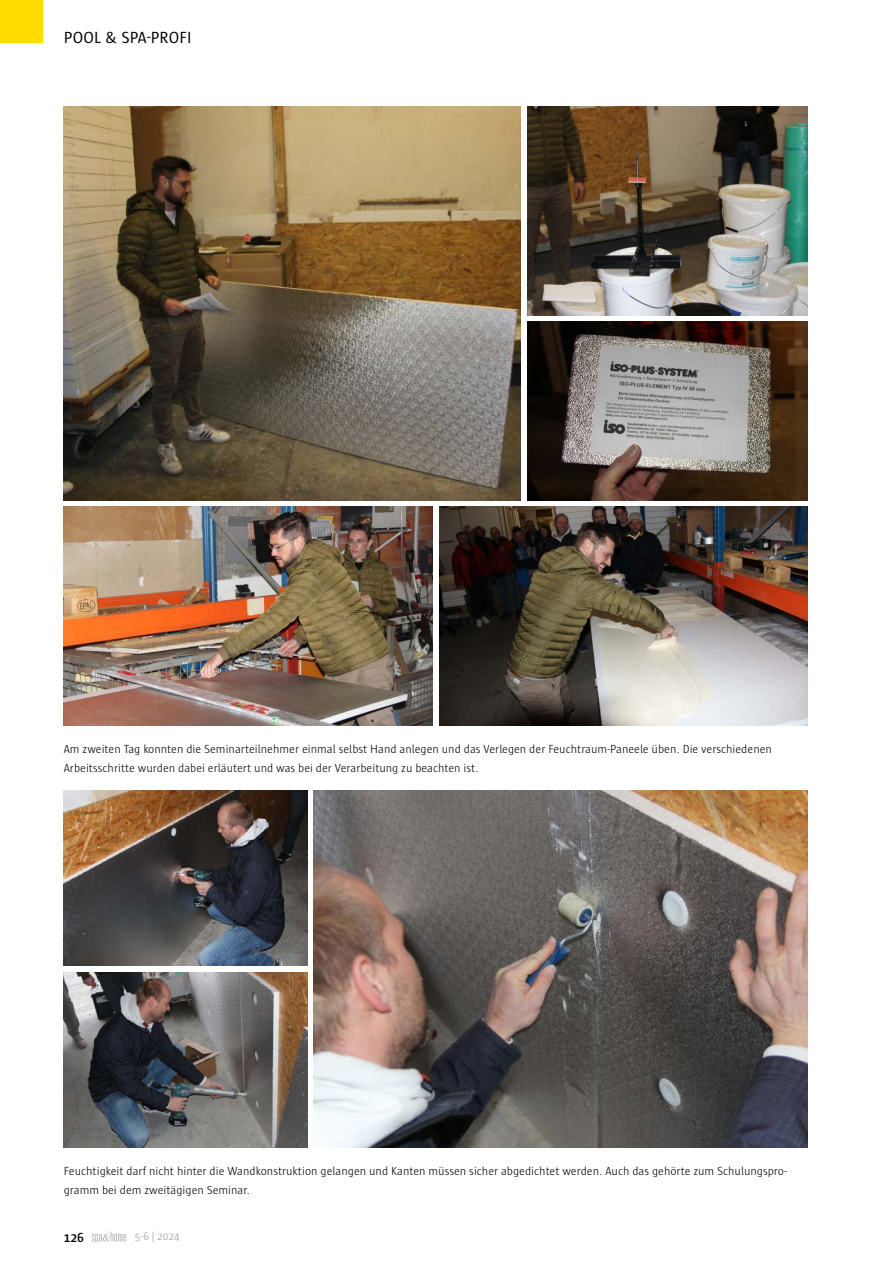
<style>
.page{position:relative;width:893px;height:1263px;background:#fff}
.page>*{position:absolute;margin:0;border:0;box-sizing:border-box;transform-origin:0 0}
.t1{font:16.5px "Sun";letter-spacing:.015em;color:#000}
.t2{font:600 13.5px "Sun";color:#000}
.t3{font:300 12px/18.8px "Sun";color:#000}
.t4{font:11.25px "Sun";color:#b1b4b4}
</style>
<div class="page">
<div style="left:0;top:0;width:43px;height:43px;background:#ffdb00"></div>
<svg style="left:92px;top:1231px;width:34px;height:12px"></svg>
<img style="left:527px;top:322px;width:281px;height:178px">
<img style="left:64px;top:106px;width:457px;height:394px">
<img style="left:527px;top:106px;width:281px;height:210px">
<img style="left:64px;top:506px;width:369px;height:219px">
<img style="left:439px;top:506px;width:369px;height:219px">
<img style="left:64px;top:791px;width:244px;height:175px">
<img style="left:64px;top:972px;width:244px;height:175px">
<img style="left:314px;top:791px;width:494px;height:356px">
<h1 class="t1" style="left:64px;top:28px;width:129px">POOL &amp; SPA-PROFI</h1>
<p class="t3" style="left:64px;top:740px;width:710px">Am zweiten Tag konnten die Seminarteilnehmer einmal selbst Hand anlegen und das Verlegen der Feuchtraum-Paneele üben. Die verschiedenen<br>Arbeitsschritte wurden dabei erläutert und was bei der Verarbeitung zu beachten ist.</p>
<p class="t3" style="left:64px;top:1162px;width:725px">Feuchtigkeit darf nicht hinter die Wandkonstruktion gelangen und Kanten müssen sicher abgedichtet werden. Auch das gehörte zum Schulungspro&shy;gramm bei dem zweitägigen Seminar.</p>
<p class="t2" style="left:64px;top:1230px;width:22px">126</p>
<p class="t4" style="left:135px;top:1230px;width:46px">5-6 | 2024</p>
</div>
